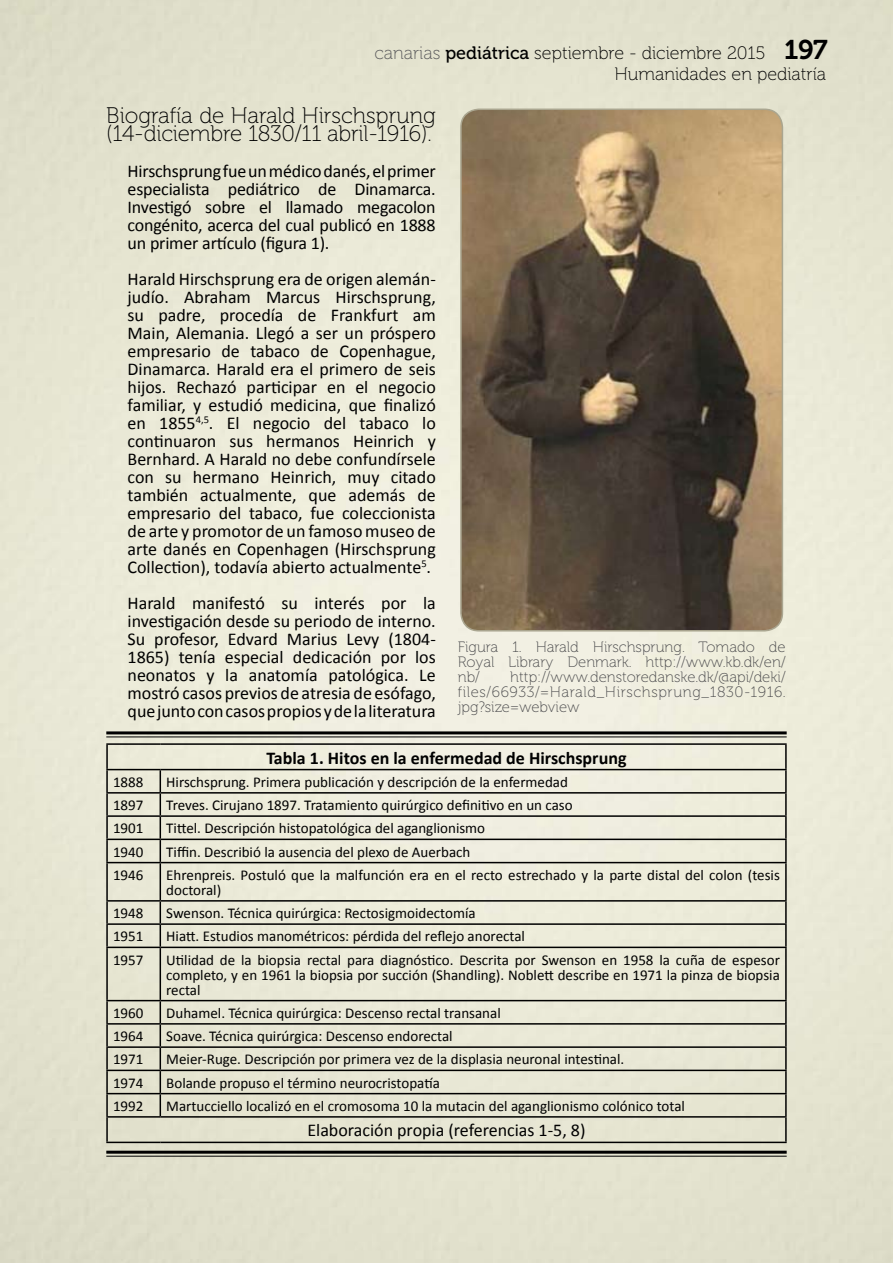
<style>
.page{position:relative;width:893px;height:1263px;background:#fff}
.page>*{position:absolute;margin:0;border:0;box-sizing:border-box;transform-origin:0 0}
.t1{font:22.5px/18px "Museo 100";letter-spacing:-.01em;color:#000}
.t2{font:18px/18px "Calibri";color:#000;text-align:justify}
.t3{font:18px/21.6px "Museo 100";color:#000;text-align:right}
.t4{font:700 18px "Calibri";color:#000}
.t5{font:15px/15px "Calibri";color:#000}
.t6{font:15px/15px "Museo 100";color:#4b4b4d;text-align:justify}
.s1{color:#58585a}
.s2{font-family:"Museo 500"}
.s3{font-family:"Museo 700";font-size:27px}
</style>
<div class="page">
<img style="left:0;top:0;width:893px;height:1263px">
<hr style="left:106px;top:743px;width:54px;height:2px;background:#000">
<hr style="left:106px;top:745px;width:2px;height:24px;background:#000">
<hr style="left:160px;top:743px;width:627px;height:2px;background:#000">
<hr style="left:785px;top:745px;width:2px;height:24px;background:#000">
<hr style="left:106px;top:769px;width:54px;height:1px;background:#000">
<hr style="left:106px;top:770px;width:2px;height:22px;background:#000">
<hr style="left:160px;top:769px;width:627px;height:1px;background:#000">
<hr style="left:785px;top:770px;width:2px;height:22px;background:#000">
<hr style="left:106px;top:792px;width:54px;height:1px;background:#000">
<hr style="left:106px;top:793px;width:2px;height:22px;background:#000">
<hr style="left:160px;top:792px;width:627px;height:1px;background:#000">
<hr style="left:785px;top:793px;width:2px;height:22px;background:#000">
<hr style="left:106px;top:815px;width:54px;height:2px;background:#000">
<hr style="left:106px;top:817px;width:2px;height:21px;background:#000">
<hr style="left:160px;top:815px;width:627px;height:2px;background:#000">
<hr style="left:785px;top:817px;width:2px;height:21px;background:#000">
<hr style="left:106px;top:838px;width:54px;height:2px;background:#000">
<hr style="left:106px;top:840px;width:2px;height:22px;background:#000">
<hr style="left:160px;top:838px;width:627px;height:2px;background:#000">
<svg style="left:160px;top:770px;width:1px;height:92px"></svg>
<hr style="left:785px;top:840px;width:2px;height:22px;background:#000">
<hr style="left:106px;top:862px;width:54px;height:1px;background:#000">
<hr style="left:106px;top:863px;width:2px;height:37px;background:#000">
<hr style="left:160px;top:862px;width:627px;height:1px;background:#000">
<hr style="left:160px;top:863px;width:1px;height:37px;background:#000">
<hr style="left:785px;top:863px;width:2px;height:37px;background:#000">
<hr style="left:106px;top:900px;width:54px;height:1px;background:#000">
<hr style="left:106px;top:901px;width:2px;height:22px;background:#000">
<hr style="left:160px;top:900px;width:627px;height:1px;background:#000">
<hr style="left:785px;top:901px;width:2px;height:22px;background:#000">
<hr style="left:106px;top:923px;width:54px;height:2px;background:#000">
<hr style="left:106px;top:925px;width:2px;height:21px;background:#000">
<hr style="left:160px;top:923px;width:627px;height:2px;background:#000">
<svg style="left:160px;top:901px;width:1px;height:45px"></svg>
<hr style="left:785px;top:925px;width:2px;height:21px;background:#000">
<hr style="left:106px;top:946px;width:54px;height:2px;background:#000">
<hr style="left:106px;top:948px;width:2px;height:52px;background:#000">
<hr style="left:160px;top:946px;width:627px;height:2px;background:#000">
<hr style="left:160px;top:948px;width:1px;height:52px;background:#000">
<hr style="left:785px;top:948px;width:2px;height:52px;background:#000">
<hr style="left:106px;top:1000px;width:54px;height:1px;background:#000">
<hr style="left:106px;top:1001px;width:2px;height:22px;background:#000">
<hr style="left:160px;top:1000px;width:627px;height:1px;background:#000">
<hr style="left:785px;top:1001px;width:2px;height:22px;background:#000">
<hr style="left:106px;top:1023px;width:54px;height:1px;background:#000">
<hr style="left:106px;top:1024px;width:2px;height:22px;background:#000">
<hr style="left:160px;top:1023px;width:627px;height:1px;background:#000">
<hr style="left:785px;top:1024px;width:2px;height:22px;background:#000">
<hr style="left:106px;top:1046px;width:54px;height:2px;background:#000">
<hr style="left:106px;top:1048px;width:2px;height:21px;background:#000">
<hr style="left:160px;top:1046px;width:627px;height:2px;background:#000">
<hr style="left:785px;top:1048px;width:2px;height:21px;background:#000">
<hr style="left:106px;top:1069px;width:54px;height:2px;background:#000">
<hr style="left:106px;top:1071px;width:2px;height:22px;background:#000">
<hr style="left:160px;top:1069px;width:627px;height:2px;background:#000">
<hr style="left:785px;top:1071px;width:2px;height:22px;background:#000">
<hr style="left:106px;top:1093px;width:54px;height:1px;background:#000">
<hr style="left:106px;top:1094px;width:2px;height:22px;background:#000">
<hr style="left:160px;top:1093px;width:627px;height:1px;background:#000">
<svg style="left:160px;top:1001px;width:1px;height:115px"></svg>
<hr style="left:785px;top:1094px;width:2px;height:22px;background:#000">
<hr style="left:106px;top:1116px;width:54px;height:1px;background:#000">
<hr style="left:106px;top:1117px;width:2px;height:24px;background:#000">
<hr style="left:160px;top:1116px;width:627px;height:1px;background:#000">
<hr style="left:785px;top:1117px;width:2px;height:24px;background:#000">
<hr style="left:106px;top:1141px;width:54px;height:2px;background:#000">
<hr style="left:160px;top:1141px;width:627px;height:2px;background:#000">
<hr style="left:106px;top:731px;width:681px;height:3px;background:#000">
<hr style="left:106px;top:736px;width:681px;height:1px;background:#000">
<hr style="left:106px;top:1151px;width:681px;height:3px;background:#000">
<hr style="left:106px;top:1156px;width:681px;height:1px;background:#000">
<img style="left:461px;top:109px;width:321px;height:522px">
<div style="left:460px;top:109px;width:323px;height:522px;border:2px solid #aaa690;border-radius:18px"></div>
<p class="t3" style="left:374px;top:42px;width:455px"><span class="s1">canarias</span> <span class="s2">pediátrica</span> septiembre - diciembre 2015 <span class="s3">197<br></span>Humanidades en pediatría</p>
<p class="t1" style="left:106px;top:107px;width:331px">Biografía de Harald Hirschsprung (14-diciembre 1830/11 abril-1916).</p>
<p class="t2" style="left:128px;top:161px;width:310px">Hirschsprung fue un médico danés, el primer especialista pediátrico de Dinamarca.<br>Investigó sobre el llamado megacolon congénito, acerca del cual publicó en 1888 un primer artículo (figura 1).</p>
<p class="t2" style="left:128px;top:269px;width:310px">Harald Hirschsprung era de origen alemán&shy;judío. Abraham Marcus Hirschsprung, su padre, procedía de Frankfurt am Main, Alemania. Llegó a ser un próspero empresario de tabaco de Copenhague, Dinamarca. Harald era el primero de seis hijos. Rechazó participar en el negocio familiar, y estudió medicina, que finalizó en 1855<sup>4,5</sup>. El negocio del tabaco lo continuaron sus hermanos Heinrich y Bernhard. A Harald no debe confundírsele con su hermano Heinrich, muy citado también actualmente, que además de empresario del tabaco, fue coleccionista de arte y promotor de un famoso museo de arte danés en Copenhagen (Hirschsprung Collection), todavía abierto actualmente<sup>5</sup>.</p>
<p class="t2" style="left:128px;top:593px;width:310px">Harald manifestó su interés por la investigación desde su periodo de interno.<br>Su profesor, Edvard Marius Levy (1804- 1865) tenía especial dedicación por los neonatos y la anatomía patológica. Le mostró casos previos de atresia de esófago, que junto con casos propios y de la literatura</p>
<p class="t4" style="left:266px;top:746px;width:362px">Tabla 1. Hitos en la enfermedad de Hirschsprung</p>
<p class="t5" style="left:113px;top:774px;width:32px">1888</p>
<p class="t5" style="left:166px;top:774px;width:403px">Hirschsprung. Primera publicación y descripción de la enfermedad</p>
<p class="t5" style="left:113px;top:797px;width:32px">1897</p>
<p class="t5" style="left:166px;top:797px;width:408px">Treves. Cirujano 1897. Tratamiento quirúrgico definitivo en un caso</p>
<p class="t5" style="left:113px;top:820px;width:32px">1901</p>
<p class="t5" style="left:166px;top:820px;width:320px">Tittel. Descripción histopatológica del aganglionismo</p>
<p class="t5" style="left:113px;top:843px;width:32px">1940</p>
<p class="t5" style="left:166px;top:843px;width:306px">Tiffin. Describió la ausencia del plexo de Auerbach</p>
<p class="t5" style="left:113px;top:867px;width:32px">1946</p>
<p class="t5" style="left:166px;top:867px;width:615px">Ehrenpreis. Postuló que la malfunción era en el recto estrechado y la parte distal del colon (tesis doctoral)</p>
<p class="t5" style="left:113px;top:905px;width:32px">1948</p>
<p class="t5" style="left:166px;top:905px;width:311px">Swenson. Técnica quirúrgica: Rectosigmoidectomía</p>
<p class="t5" style="left:113px;top:928px;width:32px">1951</p>
<p class="t5" style="left:166px;top:928px;width:360px">Hiatt. Estudios manométricos: pérdida del reflejo anorectal</p>
<p class="t5" style="left:113px;top:951px;width:32px">1957</p>
<p class="t5" style="left:166px;top:951px;width:615px;text-align:justify">Utilidad de la biopsia rectal para diagnóstico. Descrita por Swenson en 1958 la cuña de espesor completo, y en 1961 la biopsia por succión (Shandling). Noblett describe en 1971 la pinza de biopsia rectal</p>
<p class="t5" style="left:113px;top:1005px;width:32px">1960</p>
<p class="t5" style="left:166px;top:1005px;width:336px">Duhamel. Técnica quirúrgica: Descenso rectal transanal</p>
<p class="t5" style="left:113px;top:1028px;width:32px">1964</p>
<p class="t5" style="left:166px;top:1028px;width:288px">Soave. Técnica quirúrgica: Descenso endorectal</p>
<p class="t5" style="left:113px;top:1051px;width:32px">1971</p>
<p class="t5" style="left:166px;top:1051px;width:459px">Meier-Ruge. Descripción por primera vez de la displasia neuronal intestinal.</p>
<p class="t5" style="left:113px;top:1074px;width:32px">1974</p>
<p class="t5" style="left:166px;top:1074px;width:275px">Bolande propuso el término neurocristopatía</p>
<p class="t5" style="left:113px;top:1098px;width:32px">1992</p>
<p class="t5" style="left:166px;top:1098px;width:520px">Martucciello localizó en el cromosoma 10 la mutacin del aganglionismo colónico total</p>
<p class="t2" style="left:307px;top:1120px;width:280px">Elaboración propia (referencias 1-5, 8)</p>
<p class="t6" style="left:458px;top:640px;width:329px">Figura 1. Harald Hirschsprung. Tomado de Royal Library Denmark. http://www.kb.dk/en/ nb/</p>
<p class="t6" style="left:458px;top:670px;width:329px;text-indent:52px">http://www.denstoredanske.dk/@api/deki/ files/66933/=Harald_Hirschsprung_1830-1916. jpg?size=webview</p>
</div>
